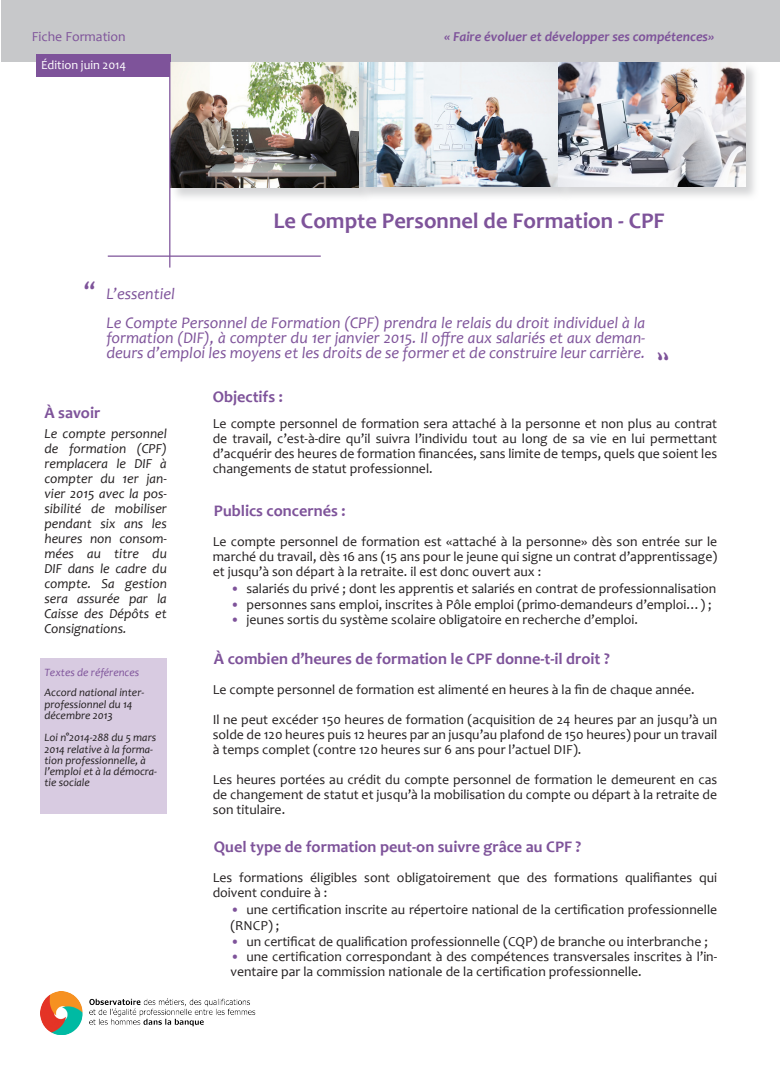
<style>
.page{position:relative;width:780px;height:1088px;background:#fff}
.page>*{position:absolute;margin:0;border:0;box-sizing:border-box;transform-origin:0 0}
.titre_dispositif{font:700 22.5px "Candara";color:#7e539a}
.Titre_l_essentiel{font:italic 16.25px/15px "Candara";color:#7e539a;text-align:justify}
.sous_titre_1{font:700 16.25px "Candara";color:#7e539a}
.t1{font:13.75px/15px "Candara";color:#231f20;text-align:justify}
.t2{font:italic 13.75px/15px "Candara";color:#231f20;text-align:justify}
.theme_fiche{font:italic 700 13.75px "Candara";color:#7e539a}
.fiche_formation{font:13.75px "Candara";color:#7e539a}
.date_edition{font:12.5px "Candara";color:#fff}
.references{font:italic 11.25px/11.2px "Candara";color:#231f20}
.references-2{font:italic 11.25px "Candara";color:#7e539a}
.s1{color:#7e539a}
</style>
<div class="page">
<div style="left:41px;top:658px;width:126px;height:156px;background:#d8cbe1"></div>
<div style="left:1px;top:1px;width:778px;height:61px;background:#c7c8ca"></div>
<div style="left:36px;top:55px;width:134px;height:22px;background:#7e539a"></div>
<div style="left:358px;top:62px;width:215px;height:140px;background:#c7c8ca;opacity:.75"></div>
<img style="left:373px;top:62px;width:185px;height:125px">
<div style="left:170px;top:62px;width:203px;height:140px;background:#c7c8ca;opacity:.75"></div>
<div style="left:558px;top:62px;width:202px;height:140px;background:#c7c8ca;opacity:.75"></div>
<hr style="left:169px;top:55px;width:1px;height:213px;background:#7e539a">
<hr style="left:108px;top:255px;width:213px;height:2px;background:#7e539a">
<img style="left:41px;top:991px;width:215px;height:43px">
<p class="fiche_formation" style="left:32px;top:28px;width:95px">Fiche Formation</p>
<p class="date_edition" style="left:41px;top:57px;width:87px">Édition juin 2014</p>
<p class="titre_dispositif" style="left:84px;top:276px;width:13px">‘‘</p>
<p class="Titre_l_essentiel" style="left:106px;top:286px;width:70px">L’essentiel</p>
<p class="theme_fiche" style="left:444px;top:28px;width:272px">« Faire évoluer et développer ses compétences»</p>
<p class="titre_dispositif" style="left:273px;top:206px;width:392px">Le Compte Personnel de Formation - CPF</p>
<p class="Titre_l_essentiel" style="left:106px;top:315px;width:540px">Le Compte Personnel de Formation (CPF) prendra le relais du droit individuel à la formation (DIF), à compter du 1er janvier 2015. Il offre aux salariés et aux deman&shy;deurs d’emploi les moyens et les droits de se former et de construire leur carrière.</p>
<p class="sous_titre_1" style="left:44px;top:402px;width:57px">À savoir</p>
<p class="t2" style="left:44px;top:426px;width:124px">Le compte personnel de formation (CPF) remplacera le DIF à compter du 1er jan&shy;vier 2015 avec la pos&shy;sibilité de mobiliser pendant six ans les heures non consom&shy;mées au titre du DIF dans le cadre du compte. Sa gestion sera assurée par la Caisse des Dépôts et Consignations.</p>
<p class="references-2" style="left:44px;top:666px;width:96px">Textes de références</p>
<p class="references" style="left:44px;top:687px;width:101px">Accord national inter&shy;professionnel du 14 décembre 2013</p>
<p class="references" style="left:44px;top:732px;width:114px">Loi n°2014-288 du 5 mars<br>2014 relative à la forma&shy;tion professionnelle, à l’emploi et à la démocra&shy;tie sociale</p>
<p class="sous_titre_1" style="left:213px;top:386px;width:72px">Objectifs :</p>
<p class="t1" style="left:213px;top:416px;width:506px">Le compte personnel de formation sera attaché à la personne et non plus au contrat de travail, c’est-à-dire qu’il suivra l’individu tout au long de sa vie en lui permettant d’acquérir des heures de formation financées, sans limite de temps, quels que soient les changements de statut professionnel.</p>
<p class="sous_titre_1" style="left:214px;top:501px;width:133px">Publics concernés :</p>
<p class="t1" style="left:213px;top:534px;width:506px">Le compte personnel de formation est «attaché à la personne» dès son entrée sur le marché du travail, dès 16 ans (15 ans pour le jeune qui signe un contrat d’apprentissage) et jusqu’à son départ à la retraite. il est donc ouvert aux :</p>
<p class="t1" style="left:230px;top:580px;width:487px"><span class="s1">•</span> salariés du privé ; dont les apprentis et salariés en contrat de professionnalisation</p>
<p class="t1" style="left:230px;top:597px;width:482px"><span class="s1">•</span> personnes sans emploi, inscrites à Pôle emploi (primo-demandeurs d’emploi…) ;</p>
<p class="t1" style="left:230px;top:612px;width:409px"><span class="s1">•</span> jeunes sortis du système scolaire obligatoire en recherche d’emploi.</p>
<p class="sous_titre_1" style="left:214px;top:648px;width:397px">À combien d’heures de formation le CPF donne-t-il droit ?</p>
<p class="t1" style="left:213px;top:682px;width:483px">Le compte personnel de formation est alimenté en heures à la fin de chaque année.</p>
<p class="t1" style="left:213px;top:712px;width:506px">Il ne peut excéder 150 heures de formation (acquisition de 24 heures par an jusqu’à un solde de 120 heures puis 12 heures par an jusqu’au plafond de 150 heures) pour un travail à temps complet (contre 120 heures sur 6 ans pour l’actuel DIF).</p>
<p class="t1" style="left:213px;top:772px;width:506px">Les heures portées au crédit du compte personnel de formation le demeurent en cas de changement de statut et jusqu’à la mobilisation du compte ou départ à la retraite de son titulaire.</p>
<p class="sous_titre_1" style="left:214px;top:836px;width:369px">Quel type de formation peut-on suivre grâce au CPF ?</p>
<p class="t1" style="left:213px;top:870px;width:506px">Les formations éligibles sont obligatoirement que des formations qualifiantes qui doivent conduire à :</p>
<p class="t1" style="left:230px;top:901px;width:488px;line-height:16.2px"><span class="s1">•</span> une certification inscrite au répertoire national de la certification professionnelle (RNCP) ;</p>
<p class="t1" style="left:230px;top:934px;width:479px"><span class="s1">•</span> un certificat de qualification professionnelle (CQP) de branche ou interbranche ;</p>
<p class="t1" style="left:230px;top:949px;width:488px"><span class="s1">•</span> une certification correspondant à des compétences transversales inscrites à l’in&shy;ventaire par la commission nationale de la certification professionnelle.</p>
</div>
